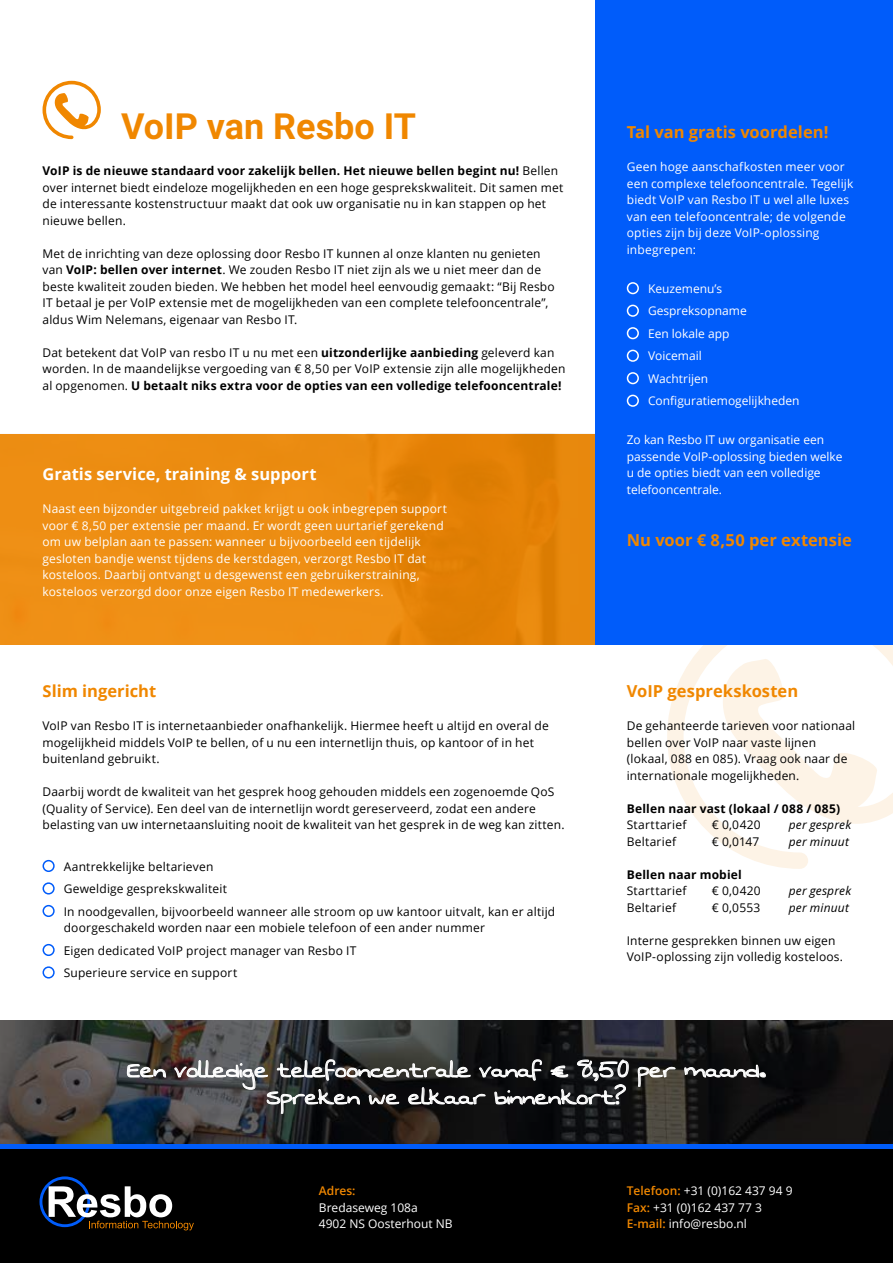
<style>
.page{position:relative;width:893px;height:1263px;background:#fff}
.page>*{position:absolute;margin:0;border:0;box-sizing:border-box;transform-origin:0 0}
.t1{font:700 36px "Roboto";color:#f08700}
.t2{font:18px/27px "Swankyand Moo Moo";color:#fff;text-align:center}
.t3{font:700 16.5px "Open Sans";color:#f08700}
.t4{font:700 16.5px "Open Sans";color:#fff}
.t5{font:12px/16.5px "Open Sans";letter-spacing:.015em;color:#000}
.t6{font:12px/16.5px "Open Sans";letter-spacing:.015em;color:#fff}
.t7{font:700 12px "Open Sans";letter-spacing:.015em;color:#000}
.t8{font:italic 12px "Open Sans";letter-spacing:.015em;color:#000}
.t9{font:600 12px "Open Sans";color:#f08700}
.s1{font-weight:700}
.s2{font-weight:600;color:#f08700}
</style>
<div class="page">
<svg style="left:667px;top:644px;width:226px;height:225px"></svg>
<svg style="left:43px;top:81px;width:58px;height:58px"></svg>
<img style="left:0;top:434px;width:595px;height:210px">
<div style="left:43px;top:860px;width:12px;height:12px;border:2px solid #005cfa;border-radius:50%"></div>
<div style="left:43px;top:882px;width:12px;height:12px;border:2px solid #005cfa;border-radius:50%"></div>
<div style="left:43px;top:905px;width:12px;height:12px;border:2px solid #005cfa;border-radius:50%"></div>
<div style="left:43px;top:944px;width:12px;height:12px;border:2px solid #005cfa;border-radius:50%"></div>
<div style="left:43px;top:966px;width:12px;height:12px;border:2px solid #005cfa;border-radius:50%"></div>
<div style="left:595px;top:0;width:298px;height:644px;background:#005cfa"></div>
<div style="left:627px;top:282px;width:12px;height:12px;border:2px solid #fff;border-radius:50%"></div>
<div style="left:627px;top:305px;width:12px;height:12px;border:2px solid #fff;border-radius:50%"></div>
<div style="left:627px;top:327px;width:12px;height:12px;border:2px solid #fff;border-radius:50%"></div>
<div style="left:627px;top:350px;width:12px;height:12px;border:2px solid #fff;border-radius:50%"></div>
<div style="left:627px;top:372px;width:12px;height:12px;border:2px solid #fff;border-radius:50%"></div>
<div style="left:627px;top:395px;width:12px;height:12px;border:2px solid #fff;border-radius:50%"></div>
<svg style="left:0;top:1020px;width:893px;height:124px;background:#2a2a2a"></svg>
<div style="left:0;top:1148px;width:893px;height:115px;background:#000"></div>
<hr style="left:0;top:1144px;width:893px;height:4px;background:#005cfa">
<svg style="left:127px;top:1064px;width:39px;height:13px"></svg>
<svg style="left:638px;top:1067px;width:37px;height:20px"></svg>
<svg style="left:684px;top:1065px;width:82px;height:13px"></svg>
<svg style="left:174px;top:1059px;width:455px;height:55px;background:#414142"></svg>
<svg style="left:40px;top:1176px;width:154px;height:54px"></svg>
<h1 class="t1" style="left:121px;top:101px;width:296px">VoIP van Resbo IT</h1>
<p class="t5" style="left:43px;top:162px;width:522px"><span class="s1">VoIP is de nieuwe standaard voor zakelijk bellen. Het nieuwe bellen begint nu!</span> Bellen over internet biedt eindeloze mogelijkheden en een hoge gesprekskwaliteit. Dit samen met de interessante kostenstructuur maakt dat ook uw organisatie nu in kan stappen op het nieuwe bellen.</p>
<p class="t5" style="left:43px;top:245px;width:514px">Met de inrichting van deze oplossing door Resbo IT kunnen al onze klanten nu genieten van <span class="s1">VoIP: bellen over internet</span>. We zouden Resbo IT niet zijn als we u niet meer dan de beste kwaliteit zouden bieden. We hebben het model heel eenvoudig gemaakt: “Bij Resbo IT betaal je per VoIP extensie met de mogelijkheden van een complete telefooncentrale”, aldus Wim Nelemans, eigenaar van Resbo IT.</p>
<p class="t5" style="left:43px;top:344px;width:524px">Dat betekent dat VoIP van resbo IT u nu met een <span class="s1">uitzonderlijke aanbieding</span> geleverd kan worden. In de maandelijkse vergoeding van € 8,50 per VoIP extensie zijn alle mogelijkheden al opgenomen. <span class="s1">U betaalt niks extra voor de opties van een volledige telefooncentrale!</span></p>
<h3 class="t4" style="left:43px;top:463px;width:276px">Gratis service, training &amp; support</h3>
<p class="t6" style="left:43px;top:500px;width:406px">Naast een bijzonder uitgebreid pakket krijgt u ook inbegrepen support voor € 8,50 per extensie per maand. Er wordt geen uurtarief gerekend om uw belplan aan te passen: wanneer u bijvoorbeeld een tijdelijk gesloten bandje wenst tijdens de kerstdagen, verzorgt Resbo IT dat kosteloos. Daarbij ontvangt u desgewenst een gebruikerstraining, kosteloos verzorgd door onze eigen Resbo IT medewerkers.</p>
<h3 class="t3" style="left:43px;top:679px;width:115px">Slim ingericht</h3>
<p class="t5" style="left:43px;top:717px;width:508px">VoIP van Resbo IT is internetaanbieder onafhankelijk. Hiermee heeft u altijd en overal de mogelijkheid middels VoIP te bellen, of u nu een internetlijn thuis, op kantoor of in het buitenland gebruikt.</p>
<p class="t5" style="left:43px;top:783px;width:523px">Daarbij wordt de kwaliteit van het gesprek hoog gehouden middels een zogenoemde QoS (Quality of Service). Een deel van de internetlijn wordt gereserveerd, zodat een andere belasting van uw internetaansluiting nooit de kwaliteit van het gesprek in de weg kan zitten.</p>
<p class="t5" style="left:64px;top:855px;width:493px;line-height:22.5px">Aantrekkelijke beltarieven<br>Geweldige gesprekskwaliteit<br>In noodgevallen, bijvoorbeeld wanneer alle stroom op uw kantoor uitvalt, kan er altijd</p>
<p class="t5" style="left:64px;top:916px;width:423px;line-height:22.5px">doorgeschakeld worden naar een mobiele telefoon of een ander nummer<br>Eigen dedicated VoIP project manager van Resbo IT<br>Superieure service en support</p>
<h3 class="t3" style="left:627px;top:121px;width:203px">Tal van gratis voordelen!</h3>
<p class="t6" style="left:627px;top:158px;width:228px">Geen hoge aanschafkosten meer voor een complexe telefooncentrale. Tegelijk biedt VoIP van Resbo IT u wel alle luxes van een telefooncentrale; de volgende opties zijn bij deze VoIP-oplossing inbegrepen:</p>
<p class="t6" style="left:648px;top:277px;width:153px;line-height:22.5px">Keuzemenu’s<br>Gespreksopname<br>Een lokale app<br>Voicemail<br>Wachtrijen<br>Configuratiemogelijkheden</p>
<p class="t6" style="left:627px;top:431px;width:217px">Zo kan Resbo IT uw organisatie een passende VoIP-oplossing bieden welke u de opties biedt van een volledige telefooncentrale.</p>
<h3 class="t3" style="left:627px;top:529px;width:227px">Nu voor € 8,50 per extensie</h3>
<h3 class="t3" style="left:627px;top:679px;width:173px">VoIP gesprekskosten</h3>
<p class="t5" style="left:627px;top:717px;width:230px">De gehanteerde tarieven voor nationaal bellen over VoIP naar vaste lijnen (lokaal, 088 en 085). Vraag ook naar de internationale mogelijkheden.</p>
<p class="t7" style="left:627px;top:800px;width:215px">Bellen naar vast (lokaal / 088 / 085)</p>
<p class="t5" style="left:627px;top:816px;width:61px">Starttarief</p>
<p class="t5" style="left:712px;top:816px;width:50px">€ 0,0420</p>
<p class="t8" style="left:789px;top:818px;width:64px">per gesprek</p>
<p class="t5" style="left:627px;top:833px;width:51px">Beltarief</p>
<p class="t5" style="left:712px;top:833px;width:49px">€ 0,0147</p>
<p class="t8" style="left:789px;top:834px;width:62px">per minuut</p>
<p class="t7" style="left:627px;top:866px;width:117px">Bellen naar mobiel</p>
<p class="t5" style="left:627px;top:882px;width:61px">Starttarief</p>
<p class="t5" style="left:712px;top:882px;width:50px">€ 0,0420</p>
<p class="t8" style="left:789px;top:884px;width:64px">per gesprek</p>
<p class="t5" style="left:627px;top:899px;width:51px">Beltarief</p>
<p class="t5" style="left:712px;top:899px;width:50px">€ 0,0553</p>
<p class="t8" style="left:789px;top:900px;width:62px">per minuut</p>
<p class="t5" style="left:627px;top:932px;width:218px">Interne gesprekken binnen uw eigen<br>VoIP-oplossing zijn volledig kosteloos.</p>
<h2 class="t2" style="left:127px;top:1057px;width:640px">Een volledige telefooncentrale vanaf € 8,50 per maand.<br>Spreken we elkaar binnenkort?</h2>
<p class="t9" style="left:319px;top:1182px;width:38px">Adres:</p>
<p class="t6" style="left:319px;top:1198px;width:135px">Bredaseweg 108a<br>4902 NS Oosterhout NB</p>
<p class="t6" style="left:627px;top:1182px;width:167px"><span class="s2">Telefoon:</span> +31 (0)162 437 94 9<br><span class="s2">Fax:</span> +31 (0)162 437 77 3<br><span class="s2">E-mail:</span> info@resbo.nl</p>
</div>
